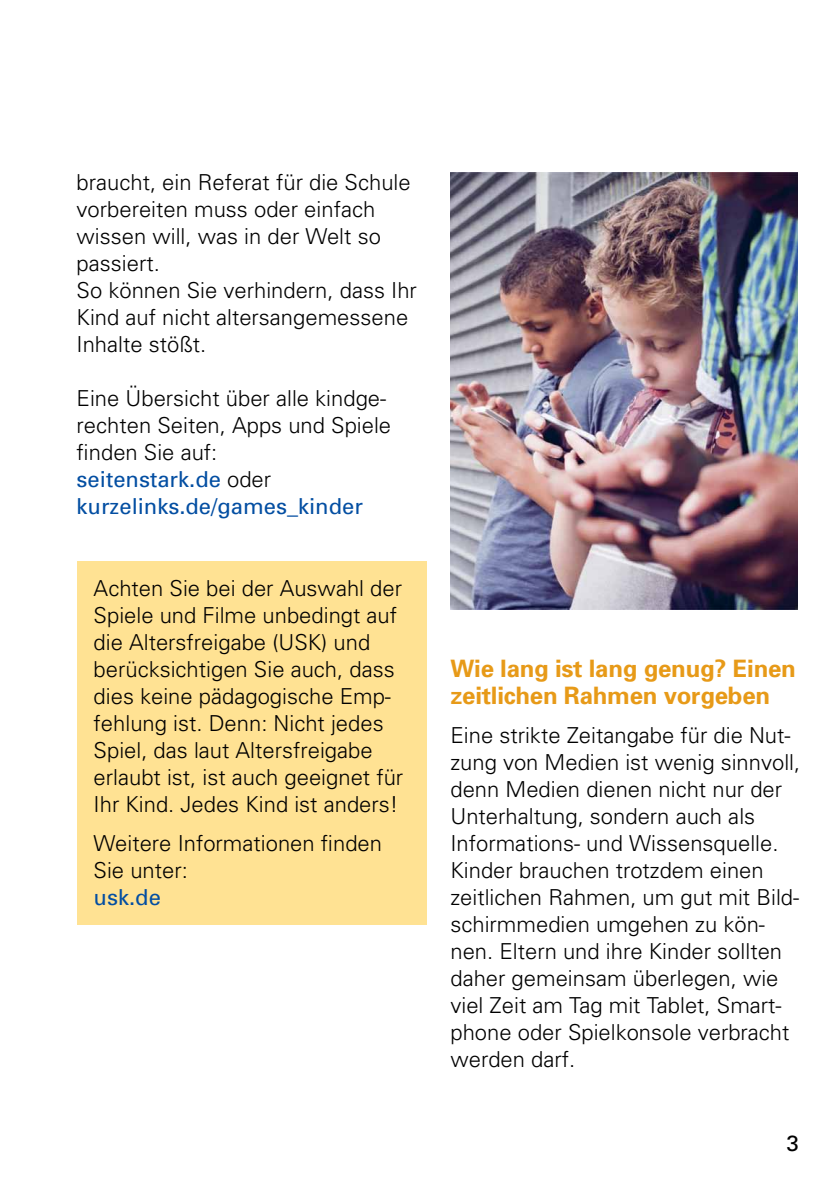
<style>
.page{position:relative;width:840px;height:1191px;background:#fff}
.page>*{position:absolute;margin:0;border:0;box-sizing:border-box;transform-origin:0 0}
.t1{font:700 24px/27px "Univers";letter-spacing:-.01em;color:#e79a18}
.t2{font:300 22px/27px "Univers";color:#000}
.t3{font:22px "Univers";color:#034ea2}
.t4{font:22px "Univers";color:#000}
.s1{font-weight:300;color:#000}
</style>
<div class="page">
<img style="left:450px;top:172px;width:347px;height:437px">
<div style="left:77px;top:561px;width:349px;height:364px;background:#ffe293"></div>
<p class="t2" style="left:77px;top:168px;width:341px">braucht, ein Referat für die Schule vorbereiten muss oder einfach wissen will, was in der Welt so passiert.<br>So können Sie verhindern, dass Ihr<br>Kind auf nicht altersangemessene<br>Inhalte stößt.</p>
<p class="t2" style="left:77px;top:384px;width:316px">Eine Übersicht über alle kindge&shy;rechten Seiten, Apps und Spiele finden Sie auf:</p>
<p class="t3" style="left:77px;top:465px;width:196px">seitenstark.de <span class="s1">oder</span></p>
<p class="t3" style="left:77px;top:492px;width:288px">kurzelinks.de/games_kinder</p>
<p class="t2" style="left:94px;top:574px;width:311px">Achten Sie bei der Auswahl der<br>Spiele und Filme unbedingt auf die Altersfreigabe (USK) und berücksichtigen Sie auch, dass dies keine pädagogische Emp&shy;fehlung ist. Denn: Nicht jedes<br>Spiel, das laut Altersfreigabe erlaubt ist, ist auch geeignet für<br>Ihr Kind. Jedes Kind ist anders!</p>
<p class="t2" style="left:94px;top:828px;width:290px">Weitere Informationen finden<br>Sie unter:</p>
<p class="t3" style="left:94px;top:883px;width:69px">usk.de</p>
<h3 class="t1" style="left:450px;top:654px;width:347px">Wie lang ist lang genug? Einen zeitlichen Rahmen vorgeben</h3>
<p class="t2" style="left:450px;top:720px;width:351px">Eine strikte Zeitangabe für die Nut&shy;zung von Medien ist wenig sinnvoll, denn Medien dienen nicht nur der<br>Unterhaltung, sondern auch als<br>Informations- und Wissensquelle.<br>Kinder brauchen trotzdem einen zeitlichen Rahmen, um gut mit Bild&shy;schirmmedien umgehen zu kön&shy;nen. Eltern und ihre Kinder sollten daher gemeinsam überlegen, wie viel Zeit am Tag mit Tablet, Smart&shy;phone oder Spielkonsole verbracht werden darf.</p>
<p class="t4" style="left:786px;top:1129px;width:14px">3</p>
</div>
